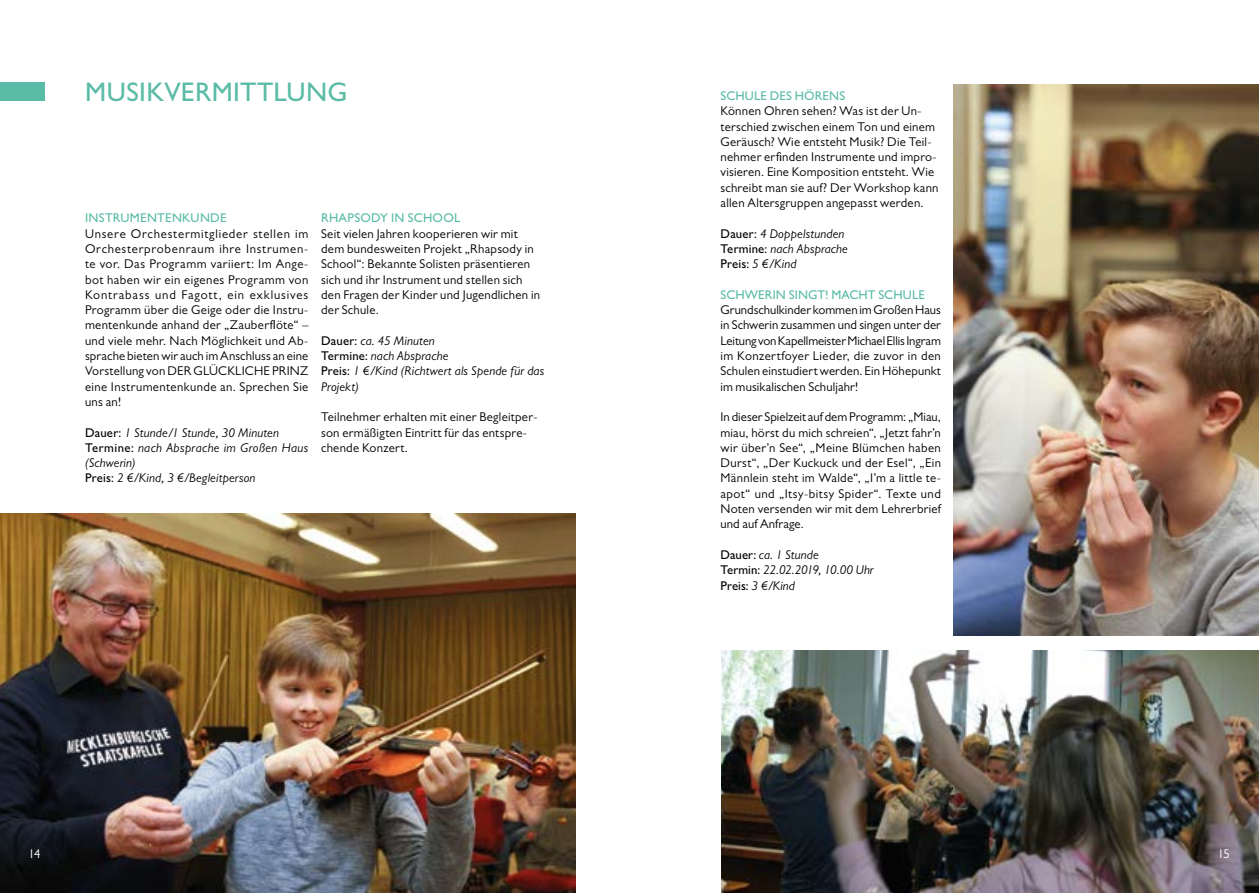
<style>
.page{position:relative;width:1259px;height:893px;background:#fff}
.page>*{position:absolute;margin:0;border:0;box-sizing:border-box;transform-origin:0 0}
.t1{font:500 27px "Gill Sans MT Std";letter-spacing:.01em;color:#5abba6}
.t2{font:12.75px/15.3px "Gill Sans MT Std";letter-spacing:.02em;color:#000;text-align:justify}
.t3{font:italic 12.75px/15.3px "Gill Sans MT Std";letter-spacing:.015em;color:#000}
.t4{font:500 12.75px "Gill Sans MT Std";letter-spacing:.015em;color:#5abba6}
.t5{font:12.75px "Gill Sans MT Std";color:#fff}
.s1{font-weight:500;font-style:normal}
</style>
<div class="page">
<img style="left:0;top:513px;width:575px;height:380px">
<img style="left:953px;top:85px;width:306px;height:550px">
<img style="left:721px;top:651px;width:538px;height:242px">
<div style="left:0;top:82px;width:44px;height:19px;background:#5abba6"></div>
<h1 class="t1" style="left:85px;top:76px;width:264px">MUSIKVERMITTLUNG</h1>
<p class="t4" style="left:85px;top:210px;width:143px">INSTRUMENTENKUNDE</p>
<p class="t2" style="left:85px;top:226px;width:225px">Unsere Orchestermitglieder stellen im Orchesterprobenraum ihre Instrumen&shy;te vor. Das Programm variiert: Im Ange&shy;bot haben wir ein eigenes Programm von Kontrabass und Fagott, ein exklusives Programm über die Geige oder die Instru&shy;mentenkunde anhand der „Zauberflöte“ – und viele mehr. Nach Möglichkeit und Ab&shy;sprache bieten wir auch im Anschluss an eine Vorstellung von DER GLÜCKLICHE PRINZ eine Instrumentenkunde an. Sprechen Sie uns an!</p>
<p class="t3" style="left:85px;top:425px;width:225px"><span class="s1">Dauer:</span> 1 Stunde/1 Stunde, 30 Minuten<br><span class="s1">Termine:</span> nach Absprache im Großen Haus (Schwerin)<br><span class="s1">Preis:</span> 2 €/Kind, 3 €/Begleitperson</p>
<p class="t4" style="left:321px;top:210px;width:141px">RHAPSODY IN SCHOOL</p>
<p class="t2" style="left:321px;top:226px;width:220px;text-align:left">Seit vielen Jahren kooperieren wir mit dem bundesweiten Projekt „Rhapsody in School“: Bekannte Solisten präsentieren sich und ihr Instrument und stellen sich den Fragen der Kinder und Jugendlichen in der Schule.</p>
<p class="t3" style="left:321px;top:333px;width:225px"><span class="s1">Dauer:</span> ca. 45 Minuten<br><span class="s1">Termine:</span> nach Absprache<br><span class="s1">Preis:</span> 1 €/Kind (Richtwert als Spende für das<br>Projekt)</p>
<p class="t2" style="left:321px;top:409px;width:218px;text-align:left">Teilnehmer erhalten mit einer Begleitper&shy;son ermäßigten Eintritt für das entspre&shy;chende Konzert.</p>
<p class="t4" style="left:720px;top:88px;width:126px">SCHULE DES HÖRENS</p>
<p class="t2" style="left:720px;top:103px;width:219px;text-align:left">Können Ohren sehen? Was ist der Un&shy;terschied zwischen einem Ton und einem Geräusch? Wie entsteht Musik? Die Teil&shy;nehmer erfinden Instrumente und impro&shy;visieren. Eine Komposition entsteht. Wie schreibt man sie auf? Der Workshop kann allen Altersgruppen angepasst werden.</p>
<p class="t3" style="left:720px;top:226px;width:129px"><span class="s1">Dauer:</span> 4 Doppelstunden<br><span class="s1">Termine:</span> nach Absprache<br><span class="s1">Preis:</span> 5 €/Kind</p>
<p class="t4" style="left:720px;top:287px;width:206px">SCHWERIN SINGT! MACHT SCHULE</p>
<p class="t2" style="left:720px;top:302px;width:222px">Grundschulkinder kommen im Großen Haus in Schwerin zusammen und singen unter der Leitung von Kapellmeister Michael Ellis Ingram im Konzertfoyer Lieder, die zuvor in den Schulen einstudiert werden. Ein Höhepunkt im musikalischen Schuljahr!</p>
<p class="t2" style="left:720px;top:409px;width:222px">In dieser Spielzeit auf dem Programm: „Miau, miau, hörst du mich schreien“, „Jetzt fahr’n wir über’n See“, „Meine Blümchen haben Durst“, „Der Kuckuck und der Esel“, „Ein Männlein steht im Walde“, „I’m a little te&shy;apot“ und „Itsy-bitsy Spider“. Texte und Noten versenden wir mit dem Lehrerbrief und auf Anfrage.</p>
<p class="t3" style="left:720px;top:547px;width:155px"><span class="s1">Dauer:</span> ca. 1 Stunde<br><span class="s1">Termin:</span> 22.02.2019, 10.00 Uhr<br><span class="s1">Preis:</span> 3 €/Kind</p>
<p class="t5" style="left:29px;top:847px;width:14px">14</p>
<p class="t5" style="left:1217px;top:846px;width:14px">15</p>
</div>
